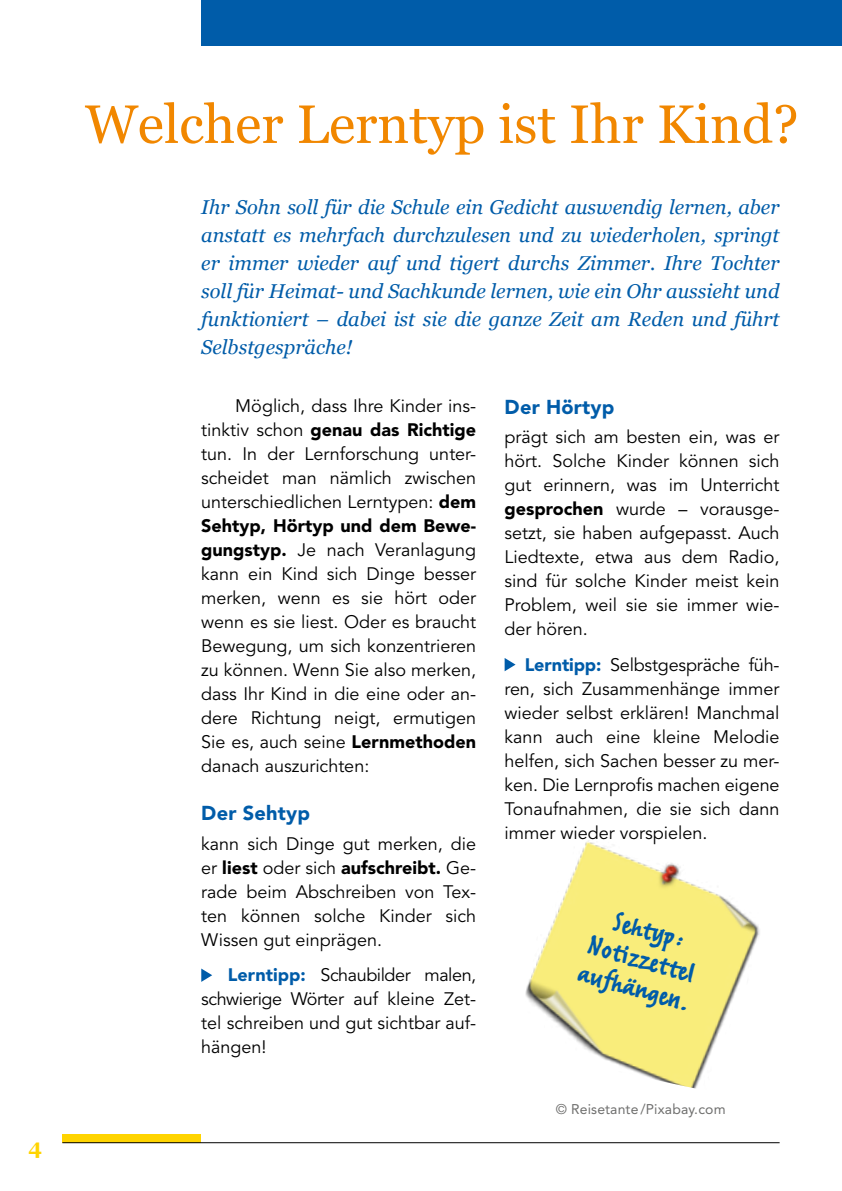
<style>
.page{position:relative;width:842px;height:1191px;background:#fff}
.page>*{position:absolute;margin:0;border:0;box-sizing:border-box;transform-origin:0 0}
.t1{font:54px "Georgia";color:#f18700}
.t2{font:31.6px/29.4px "Erikrighthand OT";color:#005ca9;text-align:center}
.t3{font:700 21px "Georgia";color:#ffd400}
.t4{font:italic 20px/28px "Georgia";color:#005ca9;text-align:justify}
.t5{font:900 20px "Avenir LT Std";letter-spacing:.01em;color:#005ca9}
.t6{font:18px/24px "Avenir LT Std";color:#000;text-align:justify}
.t7{font:14px "Avenir LT Std";letter-spacing:.01em;color:#6f6f6e}
.s1{font-weight:900}
.s2{font-weight:900;color:#005ca9}
</style>
<div class="page">
<div style="left:62px;top:1134px;width:139px;height:8px;background:#ffd400"></div>
<div style="left:201px;top:0;width:641px;height:45px;background:#005ca9"></div>
<hr style="left:62px;top:1142px;width:718px;height:1px;background:#000">
<svg style="left:201px;top:968px;width:11px;height:14px"></svg>
<svg style="left:505px;top:658px;width:11px;height:13px"></svg>
<img style="left:525px;top:840px;width:235px;height:249px">
<p class="t3" style="left:28px;top:1130px;width:15px">4</p>
<h1 class="t1" style="left:85px;top:85px;width:715px">Welcher Lerntyp ist Ihr Kind?</h1>
<p class="t4" style="left:201px;top:192px;width:580px">Ihr Sohn soll für die Schule ein Gedicht auswendig lernen, aber anstatt es mehrfach durchzulesen und zu wiederholen, springt er immer wieder auf und tigert durchs Zimmer. Ihre Tochter soll für Heimat- und Sachkunde lernen, wie ein Ohr aussieht und funktioniert – dabei ist sie die ganze Zeit am Reden und führt Selbstgespräche!</p>
<p class="t6" style="left:201px;top:394px;width:276px;text-indent:34px">Möglich, dass Ihre Kinder ins&shy;tinktiv schon <span class="s1">genau das Richtige </span>tun. In der Lernforschung unter&shy;scheidet man nämlich zwischen unterschiedlichen Lerntypen: <span class="s1">dem Sehtyp, Hörtyp und dem Bewe&shy;gungstyp.</span> Je nach Veranlagung kann ein Kind sich Dinge besser merken, wenn es sie hört oder wenn es sie liest. Oder es braucht Bewegung, um sich konzentrieren zu können. Wenn Sie also merken, dass Ihr Kind in die eine oder an&shy;dere Richtung neigt, ermutigen Sie es, auch seine <span class="s1">Lernmethoden </span>danach auszurichten:</p>
<p class="t5" style="left:201px;top:801px;width:110px">Der Sehtyp</p>
<p class="t6" style="left:201px;top:832px;width:276px">kann sich Dinge gut merken, die er <span class="s1">liest</span> oder sich <span class="s1">aufschreibt.</span> Ge&shy;rade beim Abschreiben von Tex&shy;ten können solche Kinder sich Wissen gut einprägen.</p>
<p class="t6" style="left:201px;top:963px;width:276px;text-indent:27px"><span class="s2">Lerntipp:</span> Schaubilder malen, schwierige Wörter auf kleine Zet&shy;tel schreiben und gut sichtbar auf&shy;hängen!</p>
<p class="t5" style="left:505px;top:394px;width:111px">Der Hörtyp</p>
<p class="t6" style="left:505px;top:425px;width:276px">prägt sich am besten ein, was er hört. Solche Kinder können sich gut erinnern, was im Unterricht <span class="s1">gesprochen</span> wurde – vorausge&shy;setzt, sie haben aufgepasst. Auch Liedtexte, etwa aus dem Radio, sind für solche Kinder meist kein Problem, weil sie sie immer wie&shy;der hören.</p>
<p class="t6" style="left:505px;top:653px;width:276px;text-indent:20px"><span class="s2">Lerntipp:</span> Selbstgespräche füh&shy;ren, sich Zusammenhänge immer wieder selbst erklären! Manchmal kann auch eine kleine Melodie helfen, sich Sachen besser zu mer&shy;ken. Die Lernprofis machen eigene Tonaufnahmen, die sie sich dann</p>
<p class="t6" style="left:505px;top:821px;width:204px">immer wieder vorspielen.</p>
<p class="t2" style="left:598px;top:901px;width:115px;rotate:15deg">Sehtyp:<br>Notizzettel aufhängen.</p>
<p class="t7" style="left:556px;top:1100px;width:171px">© Reisetante /Pixabay.com</p>
</div>
